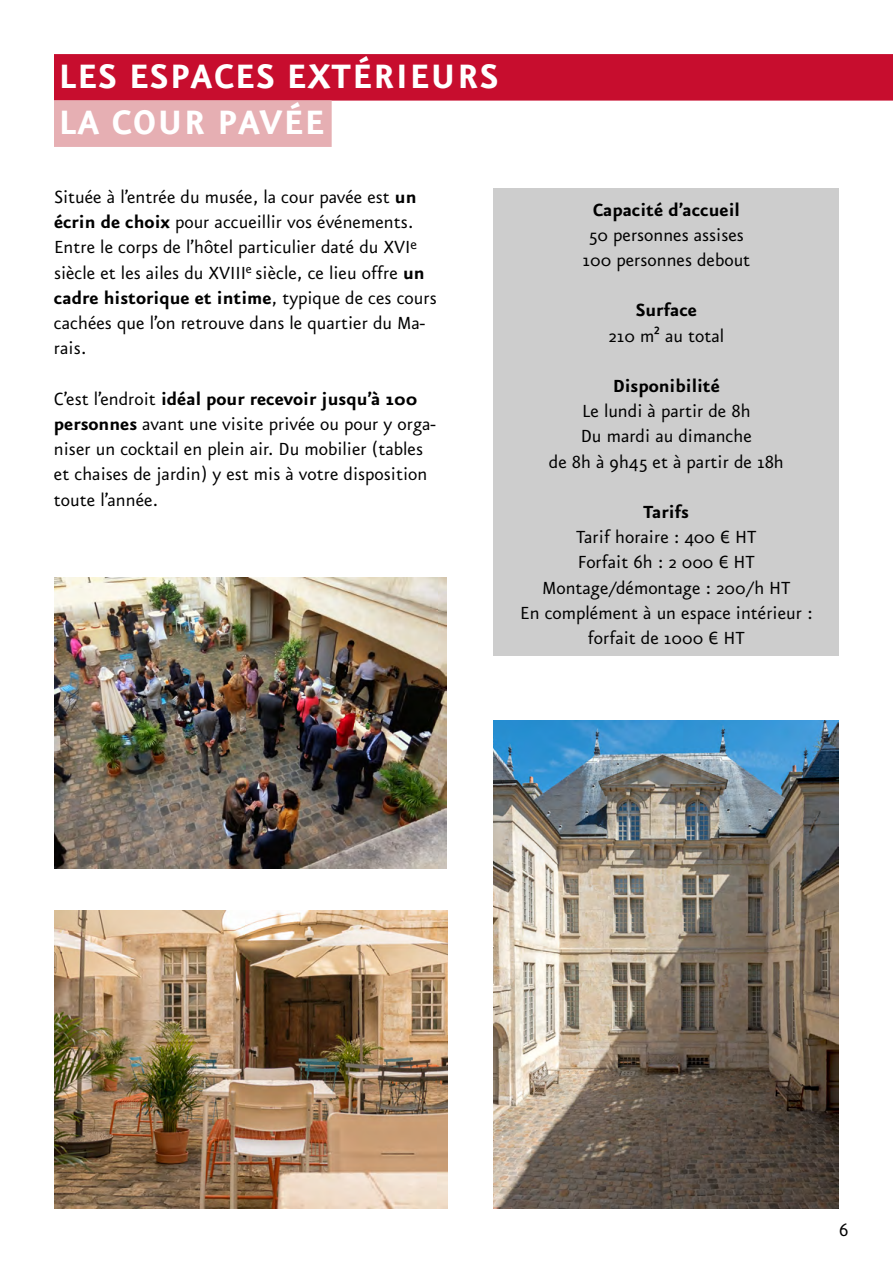
<style>
.page{position:relative;width:893px;height:1263px;background:#fff}
.page>*{position:absolute;margin:0;border:0;box-sizing:border-box;transform-origin:0 0}
.t1{font:700 40.5px/46.3px "Eureka Sans Pro";letter-spacing:.03em;color:#fff}
.t2{font:21px/25.2px "Eureka Sans Pro";color:#000;text-align:center}
.t3{font:700 21px "Eureka Sans Pro";color:#000}
.s1{font-weight:700}
</style>
<div class="page">
<div style="left:493px;top:188px;width:346px;height:468px;background:#cdcdcd"></div>
<img style="left:493px;top:721px;width:345px;height:488px">
<img style="left:54px;top:910px;width:393px;height:299px">
<img style="left:54px;top:577px;width:392px;height:291px">
<div style="left:54px;top:54px;width:839px;height:47px;background:#c70d2e"></div>
<div style="left:54px;top:100px;width:278px;height:47px;background:#e6afb3"></div>
<h1 class="t1" style="left:58px;top:52px;width:441px">LES ESPACES EXTÉRIEURS<br>LA COUR PAVÉE</h1>
<p class="t2" style="left:54px;top:184px;width:384px;text-align:left">Située à l’entrée du musée, la cour pavée est <span class="s1">un écrin de choix</span> pour accueillir vos événements.<br>Entre le corps de l’hôtel particulier daté du XVI<sup>e </sup>siècle et les ailes du XVIII<sup>e</sup> siècle, ce lieu offre <span class="s1">un cadre historique et intime</span>, typique de ces cours cachées que l’on retrouve dans le quartier du Ma&shy;rais.</p>
<p class="t2" style="left:54px;top:386px;width:383px;text-align:left">C’est l’endroit <span class="s1">idéal pour recevoir jusqu’à 100 personnes</span> avant une visite privée ou pour y orga&shy;niser un cocktail en plein air. Du mobilier (tables et chaises de jardin) y est mis à votre disposition toute l’année.</p>
<p class="t3" style="left:593px;top:197px;width:149px">Capacité d’accueil</p>
<p class="t2" style="left:582px;top:222px;width:169px">50 personnes assises<br>100 personnes debout</p>
<p class="t3" style="left:636px;top:298px;width:63px">Surface</p>
<p class="t2" style="left:609px;top:323px;width:117px">210 m² au total</p>
<p class="t3" style="left:613px;top:373px;width:109px">Disponibilité</p>
<p class="t2" style="left:549px;top:398px;width:236px">Le lundi à partir de 8h<br>Du mardi au dimanche<br>de 8h à 9h45 et à partir de 18h</p>
<p class="t3" style="left:644px;top:499px;width:47px">Tarifs</p>
<p class="t2" style="left:520px;top:524px;width:294px">Tarif horaire : 400 € HT<br>Forfait 6h : 2 000 € HT<br>Montage/démontage : 200/h HT<br>En complément à un espace intérieur : forfait de 1000 € HT</p>
<p class="t2" style="left:839px;top:1217px;width:11px">6</p>
</div>
